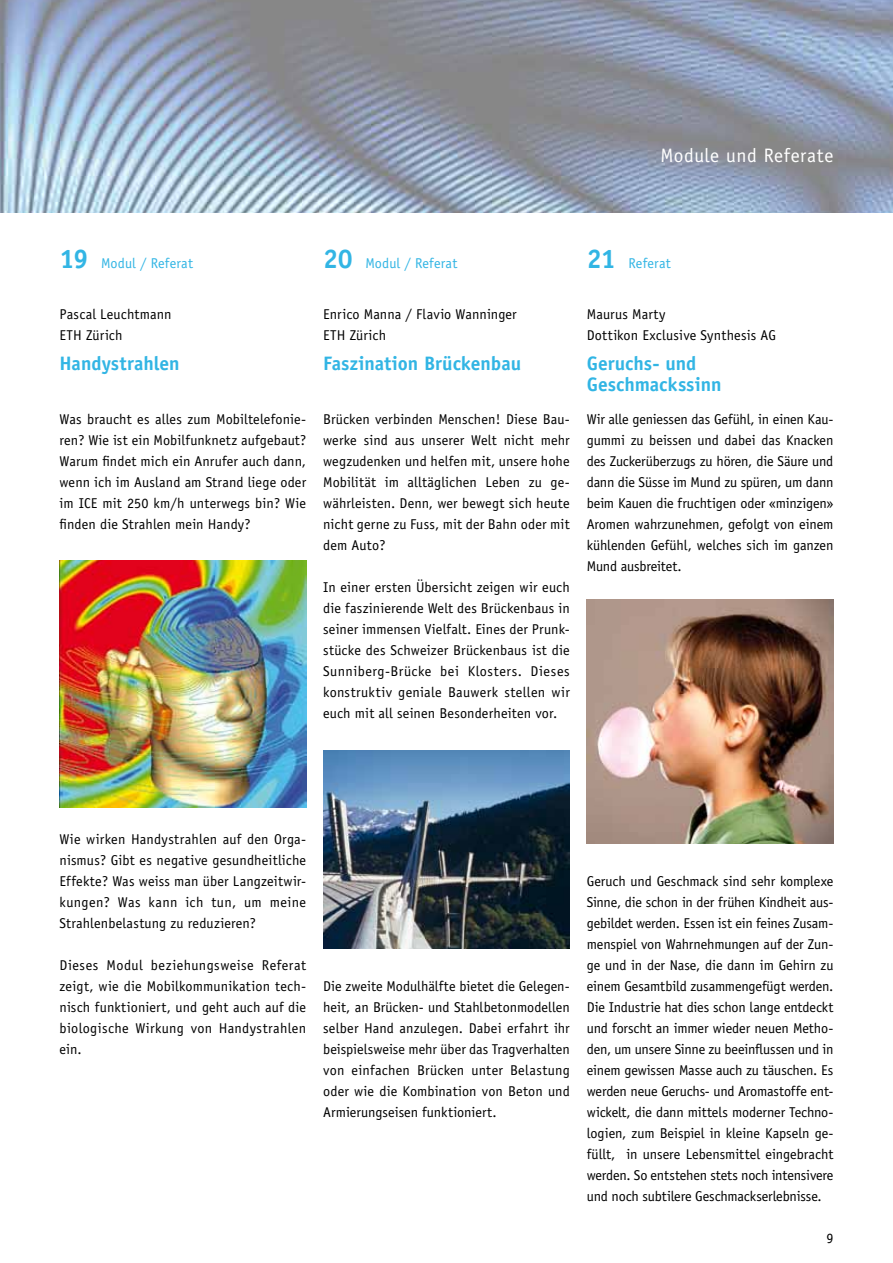
<style>
.page{position:relative;width:893px;height:1263px;background:#fff}
.page>*{position:absolute;margin:0;border:0;box-sizing:border-box;transform-origin:0 0}
.t1{font:700 19.5px/21px "Officina Sans";color:#32b5e4}
.t2{font:19.5px "Officina Sans";letter-spacing:.03em;color:#fff}
.t3{font:14.25px/21px "Officina Sans";letter-spacing:.01em;color:#000;text-align:justify}
.t4{font:14.25px "Officina Sans";letter-spacing:.01em;color:#32b5e4}
.s1{font-weight:700;font-size:27px}
</style>
<div class="page">
<img style="left:0;top:0;width:893px;height:213px">
<img style="left:60px;top:560px;width:246px;height:247px">
<img style="left:323px;top:750px;width:247px;height:199px">
<img style="left:587px;top:599px;width:246px;height:245px">
<h1 class="t2" style="left:660px;top:144px;width:175px">Module und Referate</h1>
<p class="t4" style="left:60px;top:255px;width:135px"><span class="s1">19</span> Modul / Referat</p>
<p class="t3" style="left:60px;top:303px;width:114px">Pascal Leuchtmann<br>ETH Zürich</p>
<h1 class="t1" style="left:60px;top:352px;width:122px">Handystrahlen</h1>
<p class="t3" style="left:60px;top:408px;width:248px">Was braucht es alles zum Mobiltelefonie&shy;ren? Wie ist ein Mobilfunknetz aufgebaut?<br>Warum findet mich ein Anrufer auch dann, wenn ich im Ausland am Strand liege oder im ICE mit 250 km/h unterwegs bin? Wie finden die Strahlen mein Handy?</p>
<p class="t4" style="left:323px;top:255px;width:136px"><span class="s1">20</span> Modul / Referat</p>
<p class="t3" style="left:323px;top:303px;width:195px">Enrico Manna / Flavio Wanninger<br>ETH Zürich</p>
<h1 class="t1" style="left:323px;top:352px;width:199px">Faszination Brückenbau</h1>
<p class="t3" style="left:323px;top:408px;width:248px">Brücken verbinden Menschen! Diese Bau&shy;werke sind aus unserer Welt nicht mehr wegzudenken und helfen mit, unsere hohe Mobilität im alltäglichen Leben zu ge&shy;währleisten. Denn, wer bewegt sich heute nicht gerne zu Fuss, mit der Bahn oder mit dem Auto?</p>
<p class="t3" style="left:323px;top:576px;width:248px">In einer ersten Übersicht zeigen wir euch die faszinierende Welt des Brückenbaus in seiner immensen Vielfalt. Eines der Prunk&shy;stücke des Schweizer Brückenbaus ist die Sunniberg-Brücke bei Klosters. Dieses konstruktiv geniale Bauwerk stellen wir euch mit all seinen Besonderheiten vor.</p>
<p class="t4" style="left:587px;top:255px;width:86px"><span class="s1">21</span> Referat</p>
<p class="t3" style="left:587px;top:303px;width:191px">Maurus Marty<br>Dottikon Exclusive Synthesis AG</p>
<h1 class="t1" style="left:587px;top:352px;width:136px">Geruchs- und<br>Geschmackssinn</h1>
<p class="t3" style="left:587px;top:408px;width:248px">Wir alle geniessen das Gefühl, in einen Kau&shy;gummi zu beissen und dabei das Knacken des Zuckerüberzugs zu hören, die Säure und dann die Süsse im Mund zu spüren, um dann beim Kauen die fruchtigen oder «minzigen» Aromen wahrzunehmen, gefolgt von einem kühlenden Gefühl, welches sich im ganzen Mund ausbreitet.</p>
<p class="t3" style="left:60px;top:828px;width:248px">Wie wirken Handystrahlen auf den Orga&shy;nismus? Gibt es negative gesundheitliche Effekte? Was weiss man über Langzeitwir&shy;kungen? Was kann ich tun, um meine Strahlenbelastung zu reduzieren?</p>
<p class="t3" style="left:60px;top:954px;width:248px">Dieses Modul beziehungsweise Referat zeigt, wie die Mobilkommunikation tech&shy;nisch funktioniert, und geht auch auf die biologische Wirkung von Handystrahlen ein.</p>
<p class="t3" style="left:323px;top:975px;width:248px">Die zweite Modulhälfte bietet die Gelegen&shy;heit, an Brücken- und Stahlbetonmodellen selber Hand anzulegen. Dabei erfahrt ihr beispielsweise mehr über das Tragverhalten von einfachen Brücken unter Belastung oder wie die Kombination von Beton und Armierungseisen funktioniert.</p>
<p class="t3" style="left:587px;top:870px;width:248px">Geruch und Geschmack sind sehr komplexe Sinne, die schon in der frühen Kindheit aus&shy;gebildet werden. Essen ist ein feines Zusam&shy;menspiel von Wahrnehmungen auf der Zun&shy;ge und in der Nase, die dann im Gehirn zu einem Gesamtbild zusammengefügt werden.<br>Die Industrie hat dies schon lange entdeckt und forscht an immer wieder neuen Metho&shy;den, um unsere Sinne zu beeinflussen und in einem gewissen Masse auch zu täuschen. Es werden neue Geruchs- und Aromastoffe ent&shy;wickelt, die dann mittels moderner Techno&shy;logien, zum Beispiel in kleine Kapseln ge&shy;füllt, in unsere Lebensmittel eingebracht werden. So entstehen stets noch intensivere und noch subtilere Geschmackserlebnisse.</p>
<p class="t3" style="left:826px;top:1227px;width:9px">9</p>
</div>
